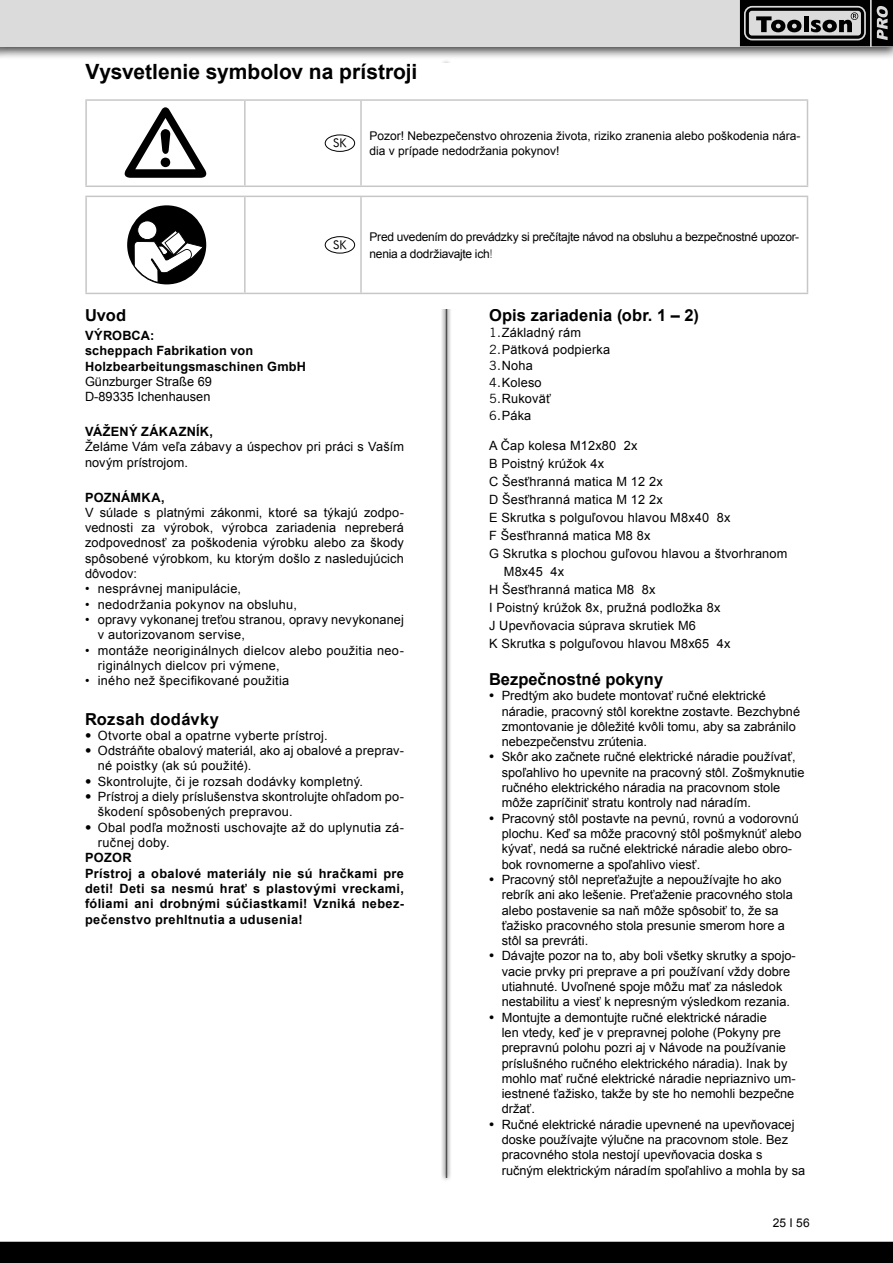
<style>
.page{position:relative;width:893px;height:1263px;background:#fff}
.page>*{position:absolute;margin:0;border:0;box-sizing:border-box;transform-origin:0 0}
.Tabelle_Spalte_1{font:700 21px "Arial";color:#000}
.Grundtext_Einzug{font:700 16.5px "Arial";letter-spacing:.005em;color:#000}
.Grundtext{font:12.75px/15.3px "Arial";color:#000}
.Grundtext_Einzug-2{font:12.75px "Arial";letter-spacing:.015em;color:#000}
.Grundtext-2{font:12.75px/15.3px "Arial";letter-spacing:.025em;color:#000}
.Grundtext_Einzug-3{font:700 12.75px/15.3px "Arial";letter-spacing:.03em;color:#000;text-align:justify}
.Grundtext-3{font:700 12.75px "Arial";letter-spacing:.015em;color:#000}
.Headline_klein{font:700 12.75px "Arial";letter-spacing:.02em;color:#000}
.Grundtext-4{font:12.75px "Arial";letter-spacing:.02em;color:#000}
.Übersetzungshinweise{font:12px/15px "Arial";color:#000}
.Übersetzungshinweise-2{font:12px/16.5px "Arial";letter-spacing:-.02em;color:#000}
.t1{font:12px "Futura Book BT";color:#000}
.s1{color:#717171}
.s2{font-family:"Trade Gothic"}
.s3{font-family:"Myriad Pro";font-size:18px}
</style>
<div class="page">
<div style="left:1px;top:1242px;width:891px;height:20px;background:#000"></div>
<div style="left:0;top:1242px;width:893px;height:21px;border:2px solid #000"></div>
<div style="left:0;top:0;width:893px;height:60px;background:#000;opacity:.75"></div>
<div style="left:0;top:0;width:893px;height:46px;background:#dbdbdb"></div>
<svg style="left:740px;top:0;width:153px;height:46px"></svg>
<svg style="left:441px;top:59px;width:11px;height:1121px"></svg>
<hr style="left:446px;top:64px;width:1px;height:1114px;background:#505050">
<div style="left:85px;top:64px;width:723px;height:244px;background:#fff"></div>
<svg style="left:87px;top:197px;width:720px;height:96px"></svg>
<hr style="left:85px;top:196px;width:160px;height:1px;background:#c7c7c7">
<hr style="left:85px;top:197px;width:2px;height:96px;background:#c7c7c7">
<hr style="left:245px;top:196px;width:116px;height:1px;background:#c7c7c7">
<hr style="left:244px;top:197px;width:2px;height:96px;background:#c7c7c7">
<hr style="left:361px;top:196px;width:447px;height:1px;background:#c7c7c7">
<hr style="left:360px;top:197px;width:2px;height:96px;background:#c7c7c7">
<hr style="left:807px;top:197px;width:1px;height:96px;background:#c7c7c7">
<hr style="left:85px;top:293px;width:160px;height:1px;background:#c7c7c7">
<hr style="left:245px;top:293px;width:116px;height:1px;background:#c7c7c7">
<hr style="left:361px;top:293px;width:447px;height:1px;background:#c7c7c7">
<svg style="left:124px;top:202px;width:85px;height:85px"></svg>
<div style="left:325px;top:236px;width:30px;height:17px;border:1px solid #000;border-radius:50%"></div>
<svg style="left:87px;top:101px;width:720px;height:85px"></svg>
<hr style="left:85px;top:99px;width:160px;height:2px;background:#c7c7c7">
<hr style="left:85px;top:101px;width:2px;height:85px;background:#c7c7c7">
<hr style="left:245px;top:99px;width:116px;height:2px;background:#c7c7c7">
<hr style="left:244px;top:101px;width:2px;height:85px;background:#c7c7c7">
<hr style="left:361px;top:99px;width:447px;height:2px;background:#c7c7c7">
<hr style="left:360px;top:101px;width:2px;height:85px;background:#c7c7c7">
<hr style="left:807px;top:101px;width:1px;height:85px;background:#c7c7c7">
<hr style="left:85px;top:186px;width:160px;height:1px;background:#c7c7c7">
<hr style="left:245px;top:186px;width:116px;height:1px;background:#c7c7c7">
<hr style="left:361px;top:186px;width:447px;height:1px;background:#c7c7c7">
<div style="left:325px;top:135px;width:30px;height:17px;border:1px solid #000;border-radius:50%"></div>
<svg style="left:125px;top:107px;width:81px;height:71px"></svg>
<p class="Tabelle_Spalte_1" style="left:85px;top:58px;width:334px">Vysvetlenie symbolov na prístroji</p>
<p class="t1" style="left:333px;top:135px;width:15px">SK</p>
<p class="Übersetzungshinweise" style="left:369px;top:128px;width:432px">Pozor! Nebezpečenstvo ohrozenia života, riziko zranenia alebo poškodenia nára&shy;dia v prípade nedodržania pokynov!</p>
<p class="t1" style="left:333px;top:237px;width:15px">SK</p>
<p class="Übersetzungshinweise-2" style="left:369px;top:229px;width:431px">Pred uvedením do prevádzky si prečítajte návod na obsluhu a bezpečnostné upozor&shy;nenia a dodržiavajte ich<span class="s1">!</span></p>
<p class="Grundtext_Einzug" style="left:85px;top:304px;width:43px">Úvod</p>
<p class="Headline_klein" style="left:85px;top:327px;width:71px">VÝROBCA:</p>
<p class="Grundtext-3" style="left:85px;top:342px;width:170px">scheppach Fabrikation von</p>
<p class="Grundtext-3" style="left:85px;top:358px;width:223px">Holzbearbeitungsmaschinen GmbH</p>
<p class="Grundtext" style="left:85px;top:374px;width:128px">Günzburger Straße 69</p>
<p class="Grundtext" style="left:85px;top:389px;width:127px">D-89335 Ichenhausen</p>
<p class="Headline_klein" style="left:85px;top:423px;width:130px">VÁŽENÝ ZÁKAZNÍK,</p>
<p class="Grundtext" style="left:85px;top:439px;width:320px">Želáme Vám veľa zábavy a úspechov pri práci s Vaším novým prístrojom.</p>
<p class="Headline_klein" style="left:85px;top:489px;width:81px">POZNÁMKA,</p>
<p class="Grundtext" style="left:85px;top:505px;width:320px;text-align:justify">V súlade s platnými zákonmi, ktoré sa týkajú zodpo&shy;vednosti za výrobok, výrobca zariadenia nepreberá zodpovednosť za poškodenia výrobku alebo za škody spôsobené výrobkom, ku ktorým došlo z nasledujúcich dôvodov:</p>
<p class="Grundtext-4" style="left:85px;top:581px;width:158px">• nesprávnej manipulácie,</p>
<p class="Grundtext-2" style="left:85px;top:597px;width:214px">• nedodržania pokynov na obsluhu,</p>
<p class="Grundtext" style="left:98px;top:612px;width:308px;text-indent:-13px">• opravy vykonanej treťou stranou, opravy nevykonanej v autorizovanom servise,</p>
<p class="Grundtext-2" style="left:98px;top:643px;width:308px;text-indent:-13px">• montáže neoriginálnych dielcov alebo použitia neo&shy;riginálnych dielcov pri výmene,</p>
<p class="Grundtext-2" style="left:85px;top:673px;width:206px">• iného než špecifikované použitia</p>
<p class="Grundtext_Einzug" style="left:85px;top:708px;width:136px">Rozsah dodávky</p>
<p class="Grundtext-2" style="left:85px;top:728px;width:244px"><span class="s2">•</span> Otvorte obal a opatrne vyberte prístroj.</p>
<p class="Grundtext" style="left:98px;top:743px;width:308px;text-indent:-13px"><span class="s2">•</span> Odstráňte obalový materiál, ako aj obalové a preprav&shy;né poistky (ak sú použité).</p>
<p class="Grundtext-2" style="left:85px;top:774px;width:280px"><span class="s2">•</span> Skontrolujte, či je rozsah dodávky kompletný.</p>
<p class="Grundtext" style="left:98px;top:789px;width:308px;text-indent:-13px"><span class="s2">•</span> Prístroj a diely príslušenstva skontrolujte ohľadom po&shy;škodení spôsobených prepravou.</p>
<p class="Grundtext-2" style="left:98px;top:820px;width:308px;text-indent:-13px"><span class="s2">•</span> Obal podľa možnosti uschovajte až do uplynutia zá&shy;ručnej doby.</p>
<p class="Grundtext_Einzug-3" style="left:85px;top:850px;width:48px">POZOR</p>
<p class="Grundtext_Einzug-3" style="left:85px;top:866px;width:320px">Prístroj a obalové materiály nie sú hračkami pre deti! Deti sa nesmú hrať s plastovými vreckami, fóliami ani drobnými súčiastkami! Vzniká nebez&shy;pečenstvo prehltnutia a udusenia!</p>
<p class="Grundtext_Einzug" style="left:489px;top:304px;width:211px">Opis zariadenia (obr. 1 – 2)</p>
<p class="Grundtext" style="left:489px;top:325px;width:93px"><span class="s2">1.</span>Základný rám</p>
<p class="Grundtext" style="left:489px;top:341px;width:123px"><span class="s2">2.</span>Pätková podpierka</p>
<p class="Grundtext" style="left:489px;top:358px;width:45px"><span class="s2">3.</span>Noha</p>
<p class="Grundtext" style="left:489px;top:374px;width:54px"><span class="s2">4.</span>Koleso</p>
<p class="Grundtext" style="left:489px;top:391px;width:63px"><span class="s2">5.</span>Rukoväť</p>
<p class="Grundtext" style="left:489px;top:407px;width:44px"><span class="s2">6.</span>Páka</p>
<p class="Grundtext_Einzug-2" style="left:489px;top:437px;width:150px">A Čap kolesa M12x80 2x</p>
<p class="Grundtext_Einzug-2" style="left:489px;top:455px;width:117px">B Poistný krúžok 4x</p>
<p class="Grundtext_Einzug-2" style="left:489px;top:473px;width:175px">C Šesťhranná matica M 12 2x</p>
<p class="Grundtext_Einzug-2" style="left:489px;top:491px;width:175px">D Šesťhranná matica M 12 2x</p>
<p class="Grundtext_Einzug-2" style="left:489px;top:509px;width:243px">E Skrutka s polguľovou hlavou M8x40 8x</p>
<p class="Grundtext_Einzug-2" style="left:489px;top:527px;width:163px">F Šesťhranná matica M8 8x</p>
<p class="Grundtext_Einzug-2" style="left:489px;top:545px;width:300px">G Skrutka s plochou guľovou hlavou a štvorhranom</p>
<p class="Grundtext_Einzug-2" style="left:504px;top:563px;width:62px">M8x45 4x</p>
<p class="Grundtext_Einzug-2" style="left:489px;top:581px;width:168px">H Šesťhranná matica M8 8x</p>
<p class="Grundtext_Einzug-2" style="left:489px;top:599px;width:233px">I Poistný krúžok 8x, pružná podložka 8x</p>
<p class="Grundtext_Einzug-2" style="left:489px;top:617px;width:208px">J Upevňovacia súprava skrutiek M6</p>
<p class="Grundtext_Einzug-2" style="left:489px;top:635px;width:243px">K Skrutka s polguľovou hlavou M8x65 4x</p>
<p class="Grundtext_Einzug" style="left:489px;top:668px;width:176px">Bezpečnostné pokyny</p>
<p class="Grundtext" style="left:502px;top:688px;width:300px;text-indent:-13px"><span class="s3">•</span> Predtým ako budete montovať ručné elektrické náradie, pracovný stôl korektne zostavte. Bezchybné zmontovanie je dôležité kvôli tomu, aby sa zabránilo nebezpečenstvu zrútenia.</p>
<p class="Grundtext" style="left:502px;top:749px;width:304px;text-indent:-13px"><span class="s3">•</span> Skôr ako začnete ručné elektrické náradie používať, spoľahlivo ho upevnite na pracovný stôl. Zošmyknutie ručného elektrického náradia na pracovnom stole môže zapríčiniť stratu kontroly nad náradím.</p>
<p class="Grundtext" style="left:502px;top:811px;width:301px;text-indent:-13px"><span class="s3">•</span> Pracovný stôl postavte na pevnú, rovnú a vodorovnú plochu. Keď sa môže pracovný stôl pošmyknúť alebo kývať, nedá sa ručné elektrické náradie alebo obro&shy;bok rovnomerne a spoľahlivo viesť.</p>
<p class="Grundtext" style="left:502px;top:872px;width:293px;text-indent:-13px"><span class="s3">•</span> Pracovný stôl nepreťažujte a nepoužívajte ho ako rebrík ani ako lešenie. Preťaženie pracovného stola alebo postavenie sa naň môže spôsobiť to, že sa ťažisko pracovného stola presunie smerom hore a stôl sa prevráti.</p>
<p class="Grundtext" style="left:489px;top:948px;width:308px;text-align:center"><span class="s3">•</span> Dávajte pozor na to, aby boli všetky skrutky a spojo&shy;vacie prvky pri preprave a pri používaní vždy dobre utiahnuté. Uvoľnené spoje môžu mať za následok nestabilitu a viesť k nepresným výsledkom rezania.</p>
<p class="Grundtext" style="left:502px;top:1010px;width:295px;text-indent:-13px"><span class="s3">•</span> Montujte a demontujte ručné elektrické náradie<br>len vtedy, keď je v prepravnej polohe (Pokyny pre prepravnú polohu pozri aj v Návode na používanie príslušného ručného elektrického náradia). Inak by mohlo mať ručné elektrické náradie nepriaznivo um&shy;iestnené ťažisko, takže by ste ho nemohli bezpečne držať.</p>
<p class="Grundtext" style="left:502px;top:1117px;width:305px;text-indent:-13px"><span class="s3">•</span> Ručné elektrické náradie upevnené na upevňovacej doske používajte výlučne na pracovnom stole. Bez pracovného stola nestojí upevňovacia doska s ručným elektrickým náradím spoľahlivo a mohla by sa</p>
<p class="Übersetzungshinweise" style="left:773px;top:1215px;width:39px">25 І 56</p>
</div>
